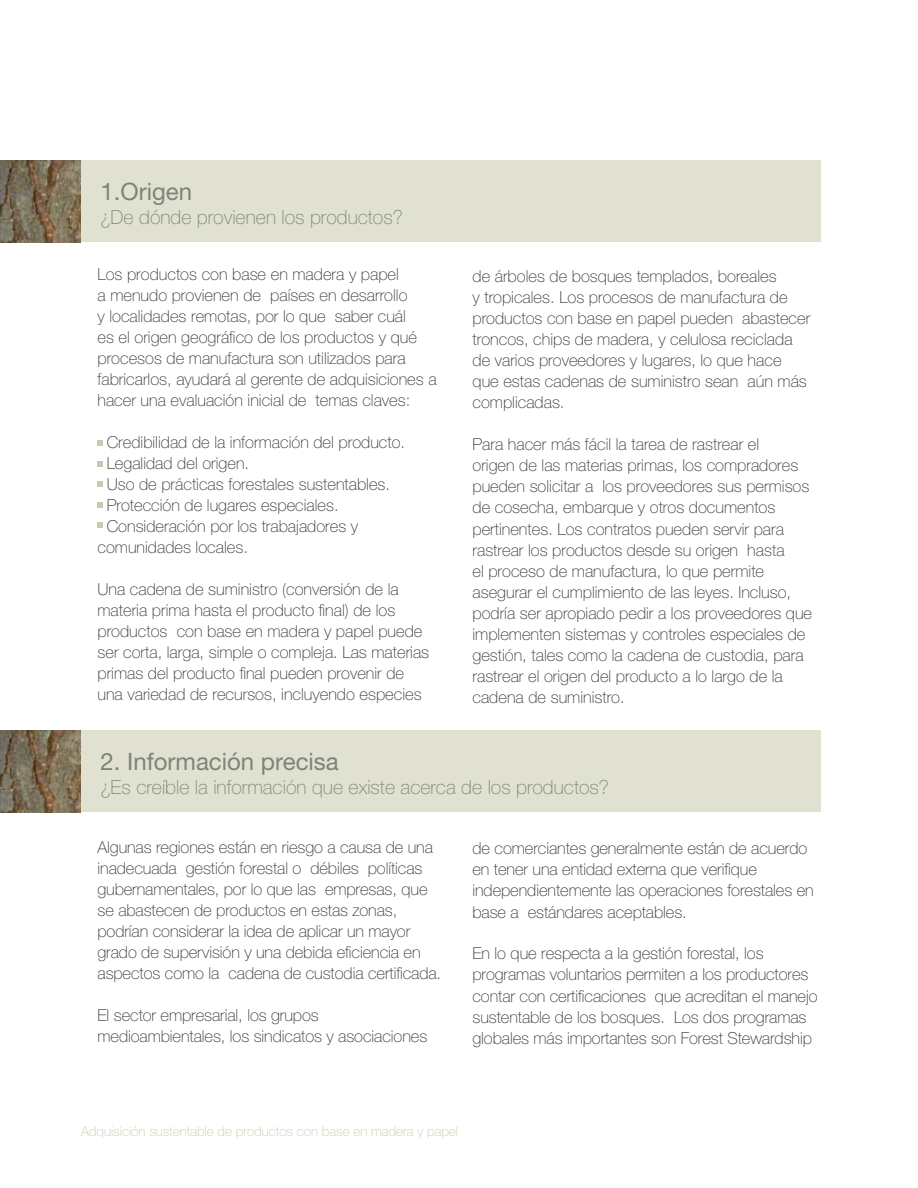
<style>
.page{position:relative;width:918px;height:1188px;background:#fff}
.page>*{position:absolute;margin:0;border:0;box-sizing:border-box;transform-origin:0 0}
.t1{font:24px "Helvetica Neue";color:#80827a}
.t2{font:100 19.5px "Helvetica Neue";color:#80827a}
.t3{font:100 16.5px/21px "Helvetica Neue";color:#33342c}
.t4{font:100 13.5px "Helvetica Neue";color:#c9c9ae}
</style>
<div class="page">
<div style="left:0;top:161px;width:820px;height:81px;background:#e1e1d2"></div>
<img style="left:0;top:161px;width:81px;height:81px">
<svg style="left:98px;top:440px;width:5px;height:6px"></svg>
<svg style="left:98px;top:461px;width:5px;height:6px"></svg>
<svg style="left:98px;top:482px;width:5px;height:5px"></svg>
<svg style="left:98px;top:523px;width:5px;height:5px"></svg>
<svg style="left:98px;top:502px;width:5px;height:6px"></svg>
<div style="left:0;top:730px;width:820px;height:82px;background:#e1e1d2"></div>
<img style="left:0;top:730px;width:81px;height:82px">
<h1 class="t1" style="left:100px;top:178px;width:93px">1.Origen</h1>
<p class="t2" style="left:100px;top:206px;width:304px">¿De dónde provienen los productos?</p>
<p class="t3" style="left:98px;top:264px;width:341px">Los productos con base en madera y papel<br>a menudo provienen de países en desarrollo<br>y localidades remotas, por lo que saber cuál<br>es el origen geográfico de los productos y qué procesos de manufactura son utilizados para fabricarlos, ayudará al gerente de adquisiciones a hacer una evaluación inicial de temas claves:</p>
<p class="t3" style="left:107px;top:432px;width:300px">Credibilidad de la información del producto.</p>
<p class="t3" style="left:107px;top:453px;width:144px">Legalidad del origen.</p>
<p class="t3" style="left:107px;top:474px;width:285px">Uso de prácticas forestales sustentables.</p>
<p class="t3" style="left:107px;top:495px;width:234px">Protección de lugares especiales.</p>
<p class="t3" style="left:107px;top:516px;width:253px">Consideración por los trabajadores y</p>
<p class="t3" style="left:98px;top:537px;width:152px">comunidades locales.</p>
<p class="t3" style="left:98px;top:579px;width:333px">Una cadena de suministro (conversión de la materia prima hasta el producto final) de los productos con base en madera y papel puede ser corta, larga, simple o compleja. Las materias primas del producto final pueden provenir de una variedad de recursos, incluyendo especies</p>
<p class="t3" style="left:472px;top:266px;width:339px">de árboles de bosques templados, boreales<br>y tropicales. Los procesos de manufactura de productos con base en papel pueden abastecer troncos, chips de madera, y celulosa reciclada de varios proveedores y lugares, lo que hace que estas cadenas de suministro sean aún más complicadas.</p>
<p class="t3" style="left:472px;top:434px;width:341px">Para hacer más fácil la tarea de rastrear el<br>origen de las materias primas, los compradores pueden solicitar a los proveedores sus permisos de cosecha, embarque y otros documentos pertinentes. Los contratos pueden servir para rastrear los productos desde su origen hasta<br>el proceso de manufactura, lo que permite asegurar el cumplimiento de las leyes. Incluso, podría ser apropiado pedir a los proveedores que implementen sistemas y controles especiales de gestión, tales como la cadena de custodia, para rastrear el origen del producto a lo largo de la cadena de suministro.</p>
<h1 class="t1" style="left:100px;top:748px;width:240px">2. Información precisa</h1>
<p class="t2" style="left:100px;top:776px;width:510px">¿Es creíble la información que existe acerca de los productos?</p>
<p class="t3" style="left:98px;top:837px;width:345px">Algunas regiones están en riesgo a causa de una inadecuada gestión forestal o débiles políticas gubernamentales, por lo que las empresas, que se abastecen de productos en estas zonas, podrían considerar la idea de aplicar un mayor grado de supervisión y una debida eficiencia en aspectos como la cadena de custodia certificada.</p>
<p class="t3" style="left:98px;top:1005px;width:331px">El sector empresarial, los grupos medioambientales, los sindicatos y asociaciones</p>
<p class="t3" style="left:472px;top:838px;width:343px">de comerciantes generalmente están de acuerdo en tener una entidad externa que verifique independientemente las operaciones forestales en base a estándares aceptables.</p>
<p class="t3" style="left:472px;top:943px;width:347px">En lo que respecta a la gestión forestal, los programas voluntarios permiten a los productores contar con certificaciones que acreditan el manejo sustentable de los bosques. Los dos programas globales más importantes son Forest Stewardship</p>
<p class="t4" style="left:81px;top:1124px;width:379px">Adquisición sustentable de productos con base en madera y papel</p>
</div>
